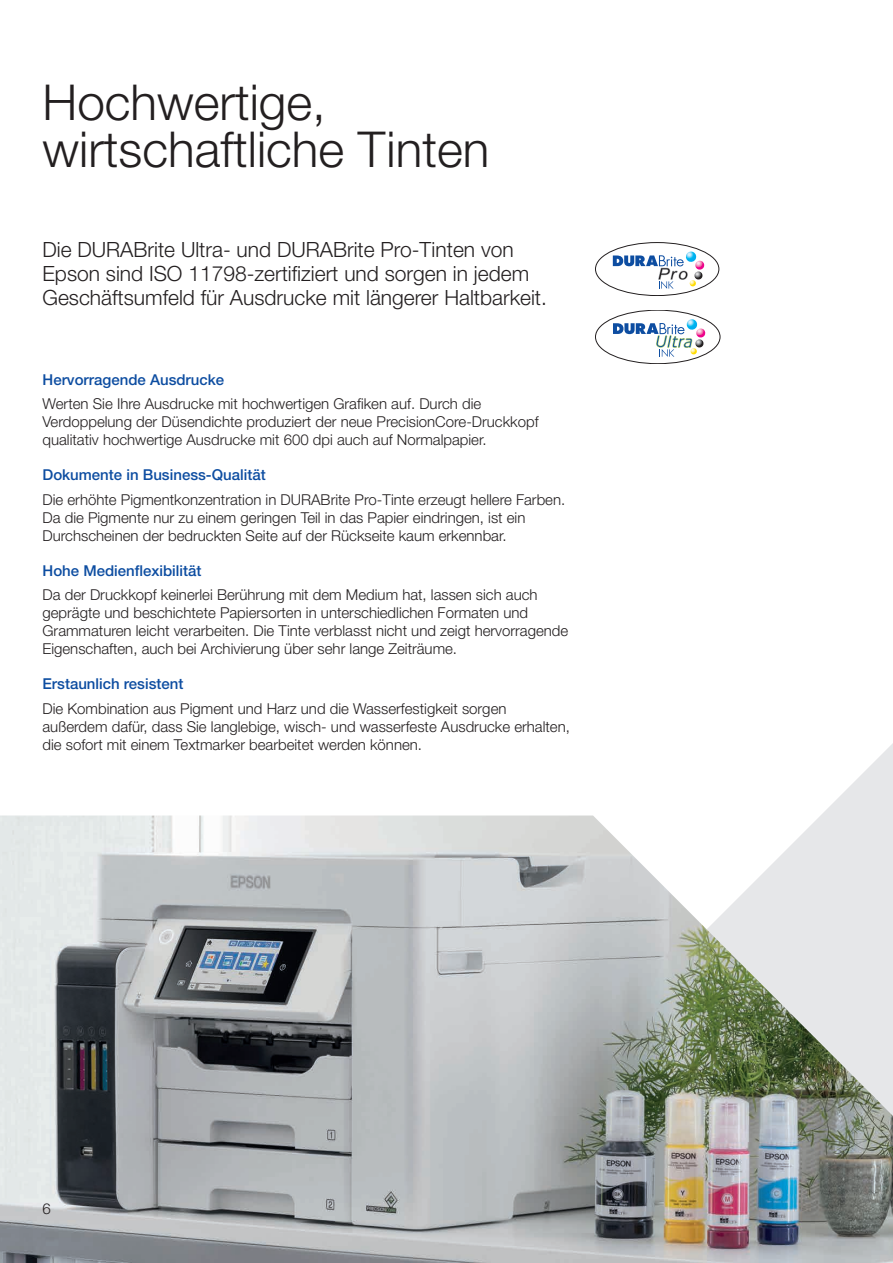
<style>
.page{position:relative;width:893px;height:1263px;background:#fff}
.page>*{position:absolute;margin:0;border:0;box-sizing:border-box;transform-origin:0 0}
.t1{font:300 49.5px/46.5px "Helvetica Neue LT Pro";color:#231f20}
.t2{font:300 21px/24px "Helvetica Neue LT Pro";color:#231f20}
.t3{font:300 15px/18px "Helvetica Neue LT Pro";color:#231f20}
.t4{font:500 15px "Helvetica Neue LT Pro";color:#0d4da1}
</style>
<div class="page">
<svg style="left:821px;top:743px;width:72px;height:72px"></svg>
<div style="left:595px;top:310px;width:125px;height:54px;border:1px solid #231f20;border-radius:50%"></div>
<svg style="left:613px;top:319px;width:93px;height:38px"></svg>
<div style="left:595px;top:242px;width:124px;height:54px;border:1px solid #231f20;border-radius:50%"></div>
<svg style="left:613px;top:252px;width:92px;height:37px"></svg>
<img style="left:0;top:815px;width:893px;height:448px">
<h1 class="t1" style="left:43px;top:78px;width:448px">Hochwertige, wirtschaftliche Tinten</h1>
<h2 class="t2" style="left:43px;top:237px;width:506px">Die DURABrite Ultra- und DURABrite Pro-Tinten von<br>Epson sind ISO 11798-zertifiziert und sorgen in jedem<br>Geschäftsumfeld für Ausdrucke mit längerer Haltbarkeit.</h2>
<p class="t4" style="left:43px;top:371px;width:183px">Hervorragende Ausdrucke</p>
<p class="t3" style="left:43px;top:395px;width:497px">Werten Sie Ihre Ausdrucke mit hochwertigen Grafiken auf. Durch die<br>Verdoppelung der Düsendichte produziert der neue PrecisionCore-Druckkopf qualitativ hochwertige Ausdrucke mit 600 dpi auch auf Normalpapier.</p>
<p class="t4" style="left:43px;top:466px;width:225px">Dokumente in Business-Qualität</p>
<p class="t3" style="left:43px;top:490px;width:524px">Die erhöhte Pigmentkonzentration in DURABrite Pro-Tinte erzeugt hellere Farben.<br>Da die Pigmente nur zu einem geringen Teil in das Papier eindringen, ist ein<br>Durchscheinen der bedruckten Seite auf der Rückseite kaum erkennbar.</p>
<p class="t4" style="left:43px;top:561px;width:160px">Hohe Medienflexibilität</p>
<p class="t3" style="left:43px;top:585px;width:527px">Da der Druckkopf keinerlei Berührung mit dem Medium hat, lassen sich auch geprägte und beschichtete Papiersorten in unterschiedlichen Formaten und Grammaturen leicht verarbeiten. Die Tinte verblasst nicht und zeigt hervorragende Eigenschaften, auch bei Archivierung über sehr lange Zeiträume.</p>
<p class="t4" style="left:43px;top:675px;width:142px">Erstaunlich resistent</p>
<p class="t3" style="left:43px;top:699px;width:529px">Die Kombination aus Pigment und Harz und die Wasserfestigkeit sorgen außerdem dafür, dass Sie langlebige, wisch- und wasserfeste Ausdrucke erhalten, die sofort mit einem Textmarker bearbeitet werden können.</p>
<p class="t3" style="left:43px;top:1199px;width:10px">6</p>
</div>
